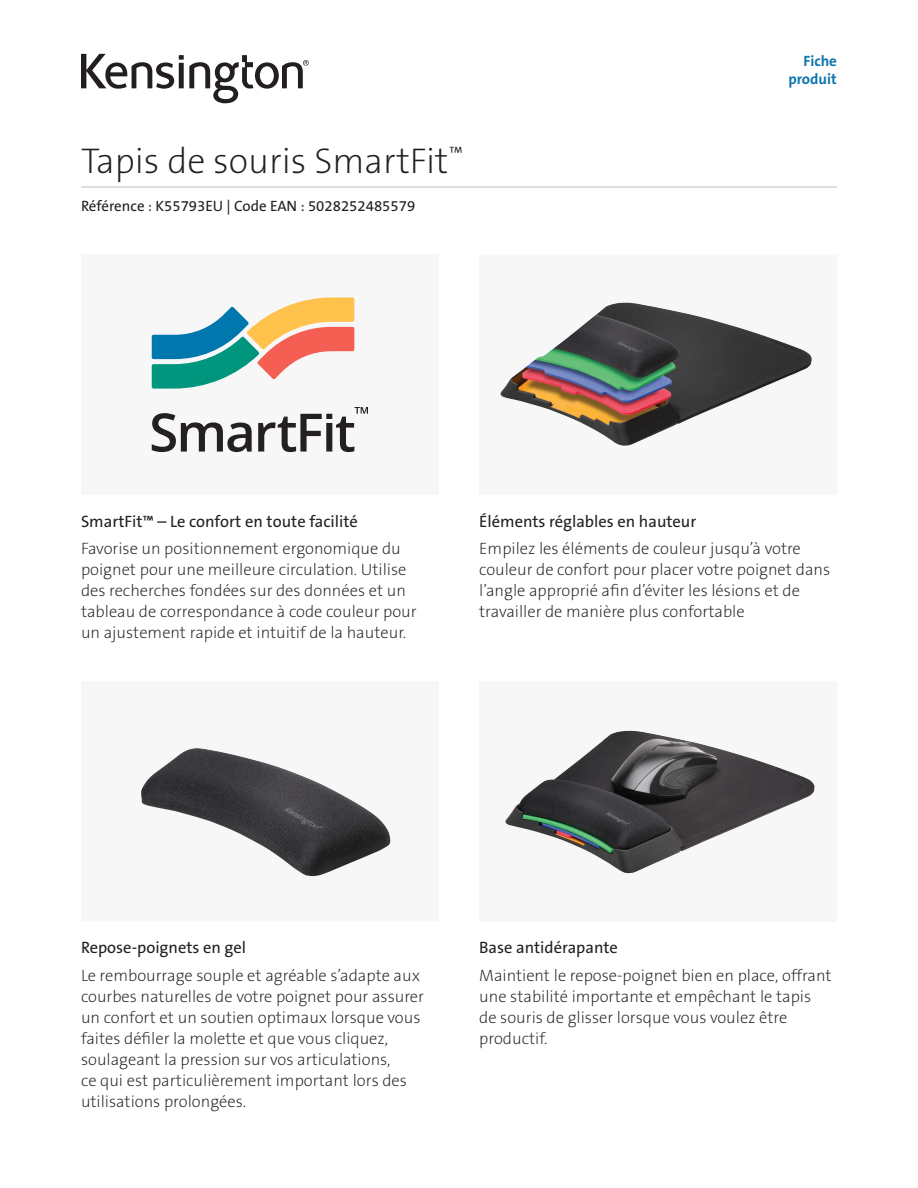
<style>
.page{position:relative;width:918px;height:1188px;background:#fff}
.page>*{position:absolute;margin:0;border:0;box-sizing:border-box;transform-origin:0 0}
.t1{font:36px "The Sans KENSINGTON2 XL";color:#231f20}
.Body{font:16.5px/21px "The Sans KENSINGTON2 XL";color:#231f20}
.t2{font:16.5px "The Sans KENSINGTON5 Rg";color:#231f20}
.t3{font:15px "The Sans KENSINGTON5 Rg";color:#231f20}
.Filetype_Header_Blue{font:15px "The Sans KENSINGTON7 Bd";color:#0e76ae}
</style>
<div class="page">
<svg style="left:81px;top:54px;width:228px;height:49px"></svg>
<div style="left:81px;top:682px;width:358px;height:239px;background:#f7f7f8"></div>
<img style="left:141px;top:748px;width:250px;height:129px">
<div style="left:479px;top:682px;width:358px;height:240px;background:#f7f7f8"></div>
<img style="left:505px;top:731px;width:310px;height:143px">
<div style="left:479px;top:255px;width:358px;height:240px;background:#f7f7f8"></div>
<img style="left:500px;top:303px;width:312px;height:143px">
<div style="left:81px;top:255px;width:358px;height:240px;background:#f7f7f8"></div>
<svg style="left:152px;top:407px;width:216px;height:45px"></svg>
<svg style="left:152px;top:297px;width:202px;height:92px"></svg>
<hr style="left:81px;top:187px;width:756px;height:1px;background:#bcbdc0">
<h1 class="t1" style="left:81px;top:142px;width:384px">Tapis de souris SmartFit<sup>™</sup></h1>
<p class="t3" style="left:81px;top:198px;width:336px">Référence : K55793EU | Code EAN : 5028252485579</p>
<p class="Filetype_Header_Blue" style="left:804px;top:53px;width:35px">Fiche</p>
<p class="Filetype_Header_Blue" style="left:788px;top:71px;width:50px">produit</p>
<h3 class="t2" style="left:81px;top:512px;width:278px">SmartFit™ – Le confort en toute facilité</h3>
<p class="Body" style="left:81px;top:539px;width:337px">Favorise un positionnement ergonomique du poignet pour une meilleure circulation. Utilise des recherches fondées sur des données et un tableau de correspondance à code couleur pour un ajustement rapide et intuitif de la hauteur.</p>
<h3 class="t2" style="left:479px;top:512px;width:219px">Éléments réglables en hauteur</h3>
<p class="Body" style="left:479px;top:539px;width:353px">Empilez les éléments de couleur jusqu’à votre couleur de confort pour placer votre poignet dans l’angle approprié afin d’éviter les lésions et de travailler de manière plus confortable</p>
<h3 class="t2" style="left:81px;top:939px;width:167px">Repose-poignets en gel</h3>
<p class="Body" style="left:81px;top:965px;width:345px">Le rembourrage souple et agréable s’adapte aux courbes naturelles de votre poignet pour assurer un confort et un soutien optimaux lorsque vous faites défiler la molette et que vous cliquez, soulageant la pression sur vos articulations,<br>ce qui est particulièrement important lors des utilisations prolongées.</p>
<h3 class="t2" style="left:479px;top:939px;width:140px">Base antidérapante</h3>
<p class="Body" style="left:479px;top:965px;width:354px">Maintient le repose-poignet bien en place, offrant une stabilité importante et empêchant le tapis de souris de glisser lorsque vous voulez être productif.</p>
</div>
